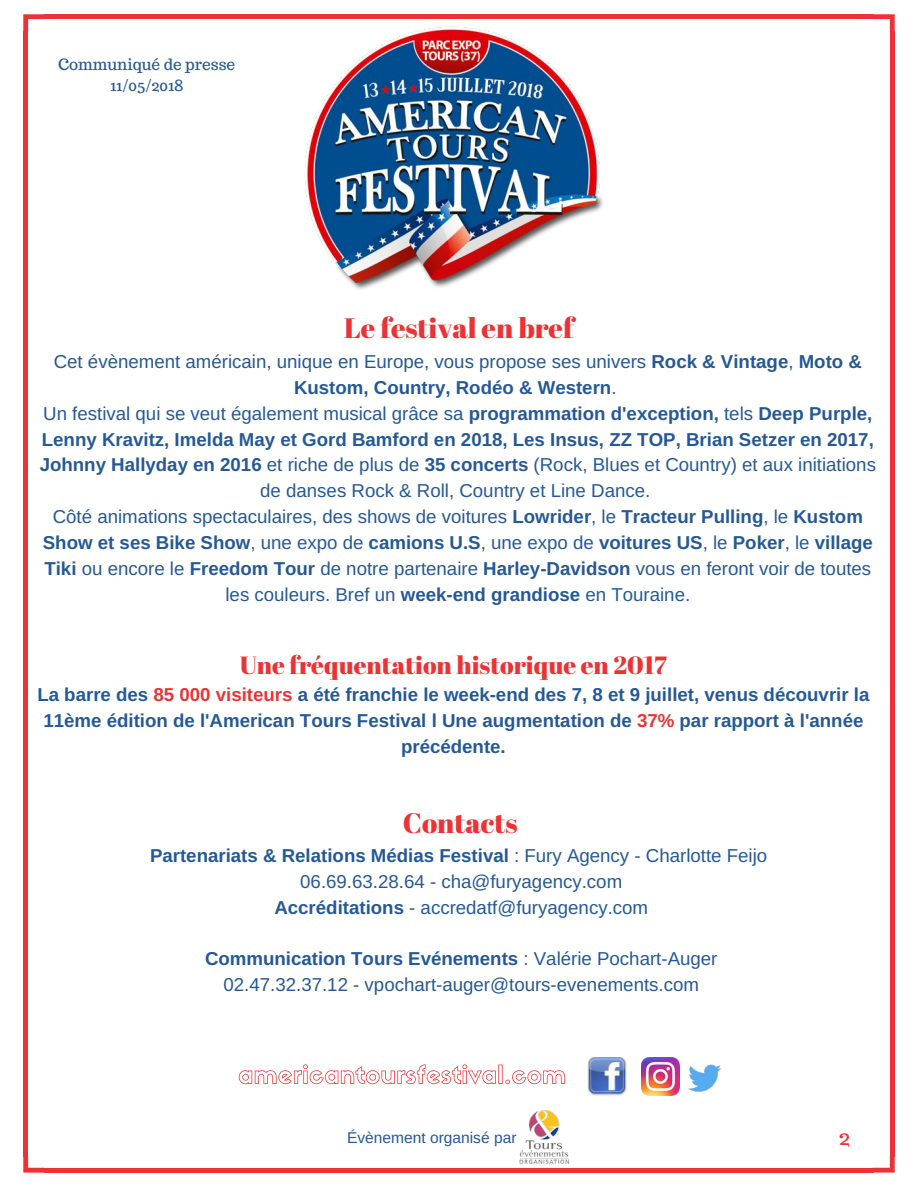
<style>
.page{position:relative;width:918px;height:1188px;background:#fff}
.page>*{position:absolute;margin:0;border:0;box-sizing:border-box;transform-origin:0 0}
.t1{font:28.05px "Abril Fatface";color:#ec3234}
.t2{font:24.9px "Abril Fatface";color:#ec3234}
.t3{font:21.75px "Trocchi";color:#ec3234}
.t4{font:18.75px/25.8px "Arimo";color:#245896;text-align:center}
.t5{font:700 18.75px/25.8px "Arimo";color:#245896;text-align:center}
.t6{font:15.6px/21.3px "Trocchi";color:#245896;text-align:center}
.t7{font:15.6px "Arimo";color:#245896}
.s1{font-weight:700}
.s2{color:#ec3234}
</style>
<div class="page">
<svg style="left:23px;top:14px;width:21px;height:18px"></svg>
<div style="left:23px;top:31px;width:5px;height:1126px;background:#ec3234"></div>
<svg style="left:23px;top:1156px;width:21px;height:17px"></svg>
<div style="left:44px;top:1168px;width:829px;height:5px;background:#ec3234"></div>
<svg style="left:873px;top:1156px;width:22px;height:17px"></svg>
<div style="left:890px;top:31px;width:5px;height:1126px;background:#ec3234"></div>
<div style="left:44px;top:14px;width:829px;height:5px;background:#ec3234"></div>
<svg style="left:873px;top:14px;width:22px;height:18px"></svg>
<svg style="left:239px;top:1064px;width:257px;height:21px"></svg>
<svg style="left:498px;top:1065px;width:5px;height:19px"></svg>
<hr style="left:499px;top:1065px;width:3px;height:18px;background:#ec3234">
<svg style="left:505px;top:1070px;width:60px;height:14px"></svg>
<img style="left:587px;top:1058px;width:40px;height:38px">
<img style="left:641px;top:1058px;width:39px;height:38px">
<img style="left:688px;top:1064px;width:33px;height:28px">
<img style="left:520px;top:1110px;width:49px;height:54px">
<img style="left:305px;top:26px;width:298px;height:264px">
<p class="t6" style="left:58px;top:53px;width:179px">Communiqué de presse<br>11/05/2018</p>
<h1 class="t1" style="left:344px;top:308px;width:231px">Le festival en bref</h1>
<p class="t4" style="left:40px;top:348px;width:838px">Cet évènement américain, unique en Europe, vous propose ses univers <span class="s1">Rock &amp; Vintage</span>, <span class="s1">Moto &amp; Kustom, Country, Rodéo &amp; Western</span>.<br>Un festival qui se veut également musical grâce sa <span class="s1">programmation d'exception,</span> tels <span class="s1">Deep Purple, Lenny Kravitz, Imelda May et Gord Bamford en 2018, Les Insus, ZZ TOP, Brian Setzer en 2017, Johnny Hallyday en 2016</span> et riche de plus de <span class="s1">35 concerts</span> (Rock, Blues et Country) et aux initiations de danses Rock &amp; Roll, Country et Line Dance.<br>Côté animations spectaculaires, des shows de voitures <span class="s1">Lowrider</span>, le <span class="s1">Tracteur Pulling</span>, le <span class="s1">Kustom Show et ses Bike Show</span>, une expo de <span class="s1">camions U.S</span>, une expo de <span class="s1">voitures US</span>, le <span class="s1">Poker</span>, le <span class="s1">village Tiki</span> ou encore le <span class="s1">Freedom Tour</span> de notre partenaire <span class="s1">Harley-Davidson</span> vous en feront voir de toutes les couleurs. Bref un <span class="s1">week-end grandiose</span> en Touraine.</p>
<h2 class="t2" style="left:240px;top:648px;width:429px">Une fréquentation historique en 2017</h2>
<p class="t5" style="left:37px;top:681px;width:834px">La barre des <span class="s2">85 000 visiteurs</span> a été franchie le week-end des 7, 8 et 9 juillet, venus découvrir la<br>11ème édition de l'American Tours Festival l Une augmentation de <span class="s2">37%</span> par rapport à l'année précédente.</p>
<h1 class="t1" style="left:403px;top:803px;width:116px">Contacts</h1>
<p class="t4" style="left:150px;top:842px;width:619px"><span class="s1">Partenariats &amp; Relations Médias Festival</span> : Fury Agency - Charlotte Feijo<br>06.69.63.28.64 - cha@furyagency.com<br><span class="s1">Accréditations</span> - accredatf@furyagency.com</p>
<p class="t4" style="left:205px;top:946px;width:514px"><span class="s1">Communication Tours Evénements</span> : Valérie Pochart-Auger<br>02.47.32.37.12 - vpochart-auger@tours-evenements.com</p>
<p class="t7" style="left:347px;top:1129px;width:171px">Évènement organisé par</p>
<p class="t3" style="left:839px;top:1123px;width:13px">2</p>
</div>
